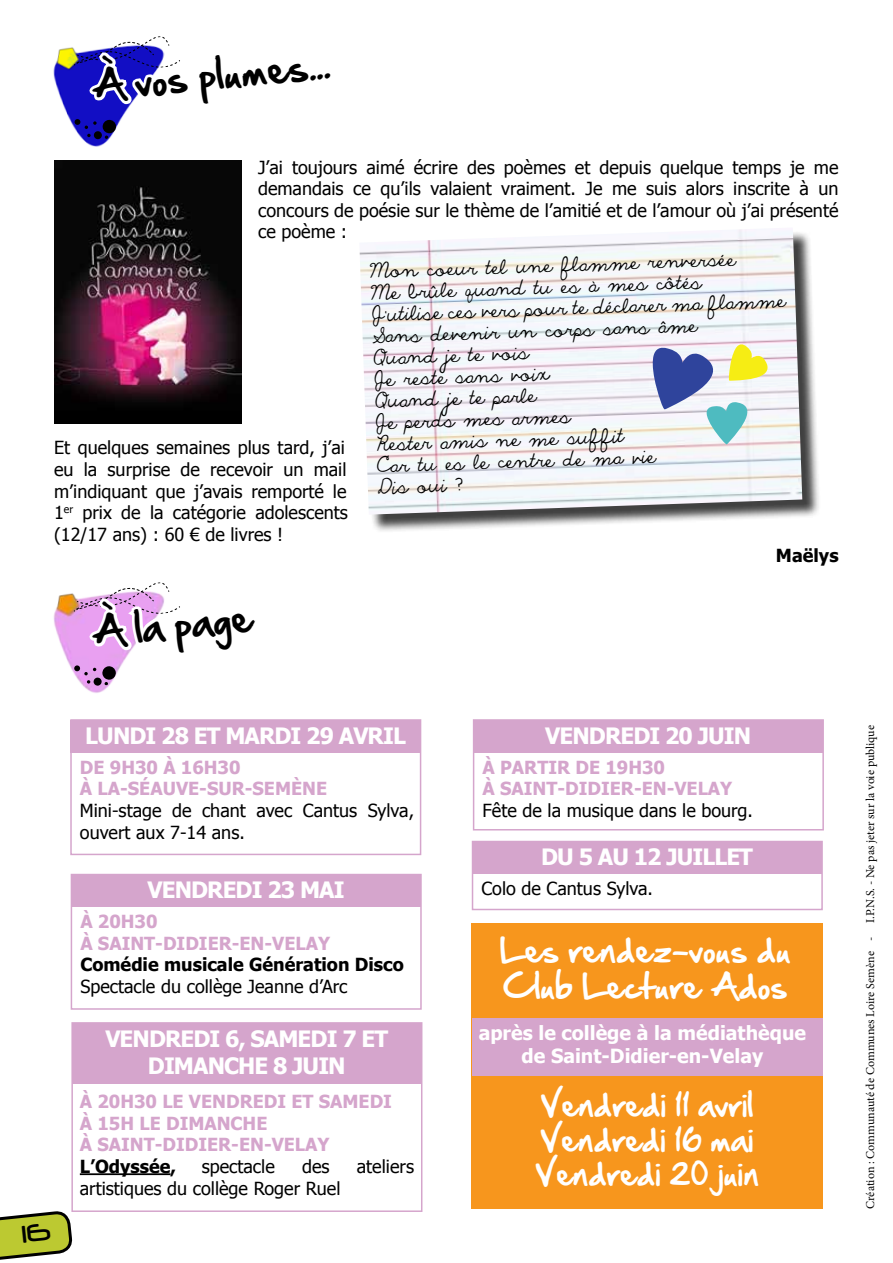
<style>
.page{position:relative;width:893px;height:1263px;background:#fff}
.page>*{position:absolute;margin:0;border:0;box-sizing:border-box;transform-origin:0 0}
.t1{font:36px "Hand Of Sean";color:#000}
.t2{font:30px/36px "Hand Of Sean";color:#fff}
.t3{font:28.5px/34.2px "Hand Of Sean";color:#fff}
.t4{font:700 22.5px "Tahoma";letter-spacing:-.04em;color:#fff}
.t5{font:700 19.5px/23.4px "Tahoma";color:#fff;text-align:center}
.t6{font:18px/21.6px "Tahoma";color:#000}
.t7{font:18px/21.6px "The Only Exception";color:#000}
.t8{font:700 18px/21.6px "Tahoma";color:#d5a5cc}
.t9{font:700 18px "Tahoma";color:#000}
.t10{font:12px "Minion Pro";color:#000}
</style>
<div class="page">
<div style="left:70px;top:719px;width:351px;height:136px;border:2px solid #d5a5cc"></div>
<img style="left:53px;top:47px;width:20px;height:79px">
<svg style="left:73px;top:36px;width:169px;height:175px"></svg>
<div style="left:362px;top:230px;width:459px;height:303px;background:#000;opacity:.75"></div>
<img style="left:359px;top:229px;width:443px;height:286px">
<svg style="left:652px;top:343px;width:116px;height:101px"></svg>
<img style="left:54px;top:161px;width:187px;height:262px">
<img style="left:53px;top:593px;width:20px;height:79px">
<svg style="left:73px;top:408px;width:188px;height:312px"></svg>
<div style="left:71px;top:720px;width:349px;height:33px;background:#d5a5cc"></div>
<div style="left:71px;top:1022px;width:351px;height:190px;border:2px solid #d5a5cc"></div>
<div style="left:72px;top:1023px;width:349px;height:61px;background:#d5a5cc"></div>
<hr style="left:80px;top:1173px;width:91px;height:2px;background:#000">
<div style="left:71px;top:874px;width:351px;height:136px;border:2px solid #d5a5cc"></div>
<div style="left:71px;top:874px;width:350px;height:33px;background:#d5a5cc"></div>
<div style="left:473px;top:719px;width:351px;height:111px;border:2px solid #d5a5cc"></div>
<div style="left:473px;top:720px;width:350px;height:33px;background:#d5a5cc"></div>
<div style="left:472px;top:841px;width:351px;height:69px;border:2px solid #d5a5cc"></div>
<div style="left:472px;top:841px;width:350px;height:33px;background:#d5a5cc"></div>
<div style="left:472px;top:923px;width:351px;height:286px;background:#f7961d"></div>
<div style="left:472px;top:1018px;width:351px;height:57px;background:#d5a5cc"></div>
<svg style="left:0;top:1211px;width:72px;height:49px;background:#abb44b"></svg>
<h1 class="t1" style="left:92px;top:55px;width:237px;rotate:-6deg">à vos plumes...</h1>
<p class="t6" style="left:258px;top:155px;width:582px;text-align:justify">J’ai toujours aimé écrire des poèmes et depuis quelque temps je me demandais ce qu’ils valaient vraiment. Je me suis alors inscrite à un concours de poésie sur le thème de l’amitié et de l’amour où j’ai présenté ce poème :</p>
<p class="t6" style="left:54px;top:436px;width:295px">Et quelques semaines plus tard, j’ai eu la surprise de recevoir un mail m’indiquant que j’avais remporté le 1<sup>er</sup> prix de la catégorie adolescents (12/17 ans) : 60 € de livres !</p>
<h1 class="t1" style="left:92px;top:600px;width:159px;rotate:-6deg">à la page</h1>
<p class="t7" style="left:370px;top:261px;width:416px;rotate:-2deg">Mon coeur tel une flamme renversée<br>Me brûle quand tu es à mes côtés<br>J’utilise ces vers pour te déclarer ma flamme<br>Sans devenir un corps sans âme<br>Quand je te vois<br>Je reste sans voix<br>Quand je te parle<br>Je perds mes armes<br>Rester amis ne me suffit<br>Car tu es le centre de ma vie<br>Dis oui ?</p>
<p class="t9" style="left:776px;top:543px;width:64px">MAËLYS</p>
<p class="t4" style="left:85px;top:720px;width:310px">LUNDI 28 ET MARDI 29 AVRIL</p>
<p class="t8" style="left:80px;top:755px;width:235px">DE 9H30 À 16H30<br>À LA-SÉAUVE-SUR-SEM ÈNE</p>
<p class="t6" style="left:80px;top:799px;width:336px">Mini-stage de chant avec Cantus Sylva, ouvert aux 7-14 ans.</p>
<p class="t4" style="left:147px;top:874px;width:16px">VEN</p>
<p class="t4" style="left:191px;top:874px;width:124px">DREDI 23 MAI</p>
<p class="t8" style="left:80px;top:910px;width:79px">À 20H30<br>À SAIN</p>
<p class="t8" style="left:144px;top:931px;width:141px">T-DIDIER-EN-VELA</p>
<p class="t8" style="left:318px;top:931px;width:14px">Y</p>
<p class="t9" style="left:80px;top:952px;width:325px">COMÉDIE MUSICALE GÉNÉRATION DISCO</p>
<p class="t6" style="left:80px;top:975px;width:269px">Spectacle du collège Jeanne d’Arc</p>
<p class="t4" style="left:105px;top:1023px;width:161px">VEN DREDI 6, SAME</p>
<p class="t4" style="left:311px;top:1023px;width:79px">DI 7 ET</p>
<p class="t4" style="left:148px;top:1050px;width:32px">DIMANC</p>
<p class="t4" style="left:238px;top:1050px;width:94px">HE 8 JUIN</p>
<p class="t8" style="left:80px;top:1090px;width:123px">À 20H30 LE VEN</p>
<p class="t8" style="left:226px;top:1090px;width:107px">DREDI ET SAME</p>
<p class="t8" style="left:370px;top:1090px;width:21px">DI</p>
<p class="t8" style="left:80px;top:1111px;width:114px">À 15H LE DIMANC</p>
<p class="t8" style="left:243px;top:1111px;width:24px">HE</p>
<p class="t8" style="left:80px;top:1133px;width:42px">À SAIN</p>
<p class="t8" style="left:144px;top:1133px;width:141px">T-DIDIER-EN-VELA</p>
<p class="t8" style="left:318px;top:1133px;width:14px">Y</p>
<p class="t9" style="left:80px;top:1154px;width:98px">L’ODYSSÉE,</p>
<p class="t6" style="left:202px;top:1155px;width:75px">spectacle</p>
<p class="t6" style="left:302px;top:1155px;width:29px">des</p>
<p class="t6" style="left:357px;top:1155px;width:59px">ateliers</p>
<p class="t6" style="left:80px;top:1176px;width:262px">artistiques du collège Roger Ruel</p>
<p class="t4" style="left:545px;top:720px;width:192px">VEN DREDI 20 JUIN</p>
<p class="t8" style="left:482px;top:755px;width:184px">À PARTIR DE 19H30<br>À SAIN</p>
<p class="t8" style="left:546px;top:777px;width:141px">T-DIDIER-EN-VELA</p>
<p class="t8" style="left:720px;top:777px;width:14px">Y</p>
<p class="t6" style="left:482px;top:799px;width:272px">Fête de la musique dans le bourg.</p>
<p class="t4" style="left:541px;top:841px;width:164px">DU 5 AU 12 JUILLE</p>
<p class="t4" style="left:739px;top:841px;width:15px">T</p>
<p class="t6" style="left:481px;top:877px;width:173px">Colo de Cantus Sylva.</p>
<h2 class="t2" style="left:500px;top:932px;width:292px">Les rendez-vous du<br>Club Lecture Ados</h2>
<p class="t5" style="left:479px;top:1020px;width:329px">APRÈS LE COLLÈGE À LA MÉDIATHÈQUE<br>DE SAINT-DIDIER-EN-VELAY</p>
<h3 class="t3" style="left:535px;top:1088px;width:225px">Vendredi 11 avril<br>Vendredi 16 mai<br>Vendredi 20 juin</h3>
<p class="t10" style="left:862px;top:1209px;width:485px;rotate:-90deg">Création : Communauté de Communes Loire Semène - I.P.N.S. - Ne pas jeter sur la voie publique</p>
</div>
